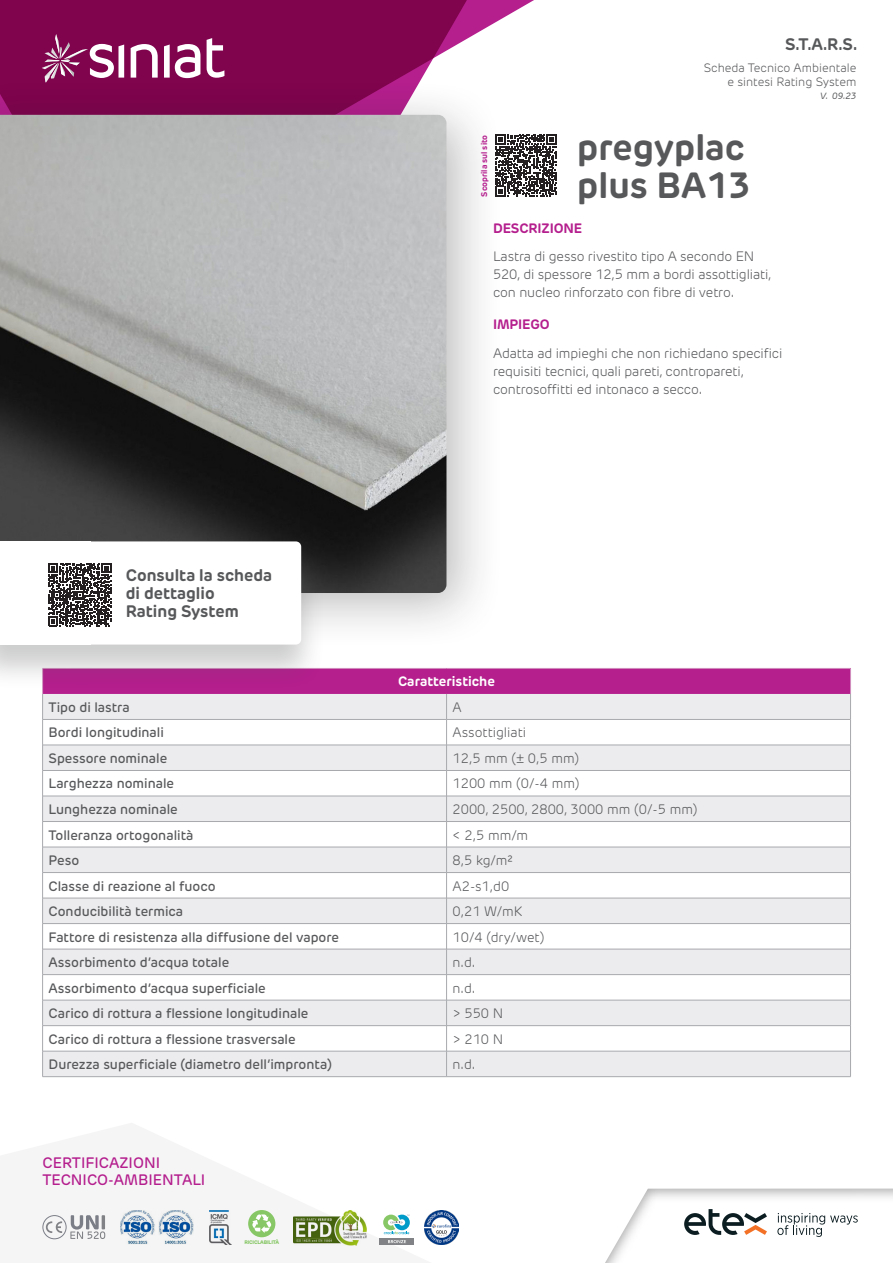
<style>
.page{position:relative;width:893px;height:1263px;background:#fff}
.page>*{position:absolute;margin:0;border:0;box-sizing:border-box;transform-origin:0 0}
.t1{font:700 36px/37.8px "New Rubrik Edge";color:#57585a}
.t2{font:700 16.5px/18px "New Rubrik Edge";color:#57585a}
.t3{font:500 15px/16.6px "New Rubrik Edge";color:#b41e8d}
.t4{font:300 13.5px/18px "New Rubrik Edge";letter-spacing:-.01em;color:#57585a}
.t5{font:500 13.5px "New Rubrik Edge";color:#57585a}
.t6{font:700 13.5px "New Rubrik Edge";letter-spacing:-.01em;color:#b41e8d}
.t7{font:700 13.5px "New Rubrik Edge";color:#fff}
.t8{font:300 12px/13.5px "New Rubrik Edge";color:#57585a;text-align:right}
.t9{font:italic 9px "New Rubrik Edge";color:#57585a}
.t10{font:700 8.25px "New Rubrik Edge";color:#b41e8d}
.t11{font:800 5.1px "New Rubrik Edge";letter-spacing:-.03em;color:#87c765}
</style>
<div class="page">
<img style="left:605px;top:1188px;width:288px;height:75px">
<svg style="left:777px;top:1213px;width:81px;height:24px"></svg>
<svg style="left:684px;top:1209px;width:83px;height:26px"></svg>
<svg style="left:42px;top:1210px;width:406px;height:36px;fill:#f5f5f6"></svg>
<svg style="left:0;top:0;width:551px;height:197px;fill:#7f034d"></svg>
<div style="left:0;top:78px;width:505px;height:573px;background:#231f20;opacity:.3"></div>
<img style="left:0;top:115px;width:446px;height:478px">
<div style="left:43px;top:668px;width:807px;height:26px;background:#b41e8d"></div>
<div style="left:43px;top:694px;width:807px;height:382px;background:#ececee"></div>
<svg style="left:43px;top:720px;width:807px;height:331px"></svg>
<hr style="left:43px;top:668px;width:404px;height:1px;background:#d291bf">
<hr style="left:447px;top:668px;width:404px;height:1px;background:#d291bf">
<hr style="left:43px;top:719px;width:404px;height:1px;background:#a8a9ad">
<hr style="left:447px;top:719px;width:404px;height:1px;background:#a8a9ad">
<hr style="left:43px;top:745px;width:404px;height:1px;background:#a8a9ad">
<hr style="left:447px;top:745px;width:404px;height:1px;background:#a8a9ad">
<hr style="left:43px;top:770px;width:404px;height:1px;background:#a8a9ad">
<hr style="left:447px;top:770px;width:404px;height:1px;background:#a8a9ad">
<hr style="left:43px;top:796px;width:404px;height:1px;background:#a8a9ad">
<hr style="left:447px;top:796px;width:404px;height:1px;background:#a8a9ad">
<hr style="left:43px;top:821px;width:404px;height:1px;background:#a8a9ad">
<hr style="left:447px;top:821px;width:404px;height:1px;background:#a8a9ad">
<hr style="left:43px;top:847px;width:404px;height:1px;background:#a8a9ad">
<hr style="left:447px;top:847px;width:404px;height:1px;background:#a8a9ad">
<hr style="left:43px;top:872px;width:404px;height:1px;background:#a8a9ad">
<hr style="left:447px;top:872px;width:404px;height:1px;background:#a8a9ad">
<hr style="left:43px;top:898px;width:404px;height:1px;background:#a8a9ad">
<hr style="left:447px;top:898px;width:404px;height:1px;background:#a8a9ad">
<hr style="left:43px;top:923px;width:404px;height:1px;background:#a8a9ad">
<hr style="left:447px;top:923px;width:404px;height:1px;background:#a8a9ad">
<hr style="left:43px;top:949px;width:404px;height:1px;background:#a8a9ad">
<hr style="left:447px;top:949px;width:404px;height:1px;background:#a8a9ad">
<hr style="left:43px;top:974px;width:404px;height:1px;background:#a8a9ad">
<hr style="left:447px;top:974px;width:404px;height:1px;background:#a8a9ad">
<hr style="left:43px;top:1000px;width:404px;height:1px;background:#a8a9ad">
<hr style="left:447px;top:1000px;width:404px;height:1px;background:#a8a9ad">
<hr style="left:43px;top:1025px;width:404px;height:1px;background:#a8a9ad">
<hr style="left:447px;top:1025px;width:404px;height:1px;background:#a8a9ad">
<hr style="left:43px;top:1051px;width:404px;height:1px;background:#a8a9ad">
<svg style="left:42px;top:690px;width:1px;height:386px"></svg>
<hr style="left:447px;top:1051px;width:404px;height:1px;background:#a8a9ad">
<svg style="left:850px;top:668px;width:1px;height:408px"></svg>
<hr style="left:43px;top:1076px;width:404px;height:1px;background:#a8a9ad">
<hr style="left:447px;top:1076px;width:404px;height:1px;background:#a8a9ad">
<svg style="left:446px;top:694px;width:1px;height:382px"></svg>
<svg style="left:90px;top:44px;width:34px;height:34px"></svg>
<svg style="left:131px;top:44px;width:27px;height:34px"></svg>
<svg style="left:164px;top:44px;width:36px;height:34px"></svg>
<svg style="left:207px;top:38px;width:17px;height:40px"></svg>
<img style="left:42px;top:79px;width:46px;height:3px">
<img style="left:42px;top:34px;width:46px;height:45px">
<div style="left:0;top:539px;width:325px;height:151px;background:#57585a;opacity:.3"></div>
<div style="left:0;top:541px;width:90px;height:104px;background:#fff"></div>
<svg style="left:48px;top:541px;width:253px;height:104px"></svg>
<svg style="left:495px;top:134px;width:62px;height:62px"></svg>
<img style="left:121px;top:1210px;width:72px;height:34px">
<div style="left:248px;top:1210px;width:27px;height:27px;background:#87c765;border-radius:50%"></div>
<svg style="left:252px;top:1214px;width:20px;height:19px"></svg>
<img style="left:425px;top:1210px;width:34px;height:34px">
<img style="left:209px;top:1210px;width:22px;height:34px">
<svg style="left:70px;top:1215px;width:35px;height:24px"></svg>
<svg style="left:46px;top:1221px;width:16px;height:12px"></svg>
<div style="left:43px;top:1215px;width:24px;height:24px;border:1px solid #7c7e87;border-radius:50%"></div>
<img style="left:294px;top:1211px;width:72px;height:34px">
<div style="left:379px;top:1239px;width:35px;height:5px;background:#808285"></div>
<div style="left:379px;top:1210px;width:35px;height:28px;background:#fff"></div>
<svg style="left:383px;top:1214px;width:27px;height:20px"></svg>
<svg style="left:388px;top:1240px;width:18px;height:3px"></svg>
<p class="t2" style="left:785px;top:35px;width:74px">S.T.A.R.S.</p>
<p class="t8" style="left:704px;top:61px;width:154px">Scheda Tecnico Ambientale e sintesi Rating System</p>
<p class="t9" style="left:820px;top:90px;width:38px">V. 09.23</p>
<p class="t2" style="left:126px;top:567px;width:148px">Consulta la scheda di dettaglio<br>Rating System</p>
<h1 class="t1" style="left:577px;top:128px;width:175px">pregyplac plus BA13</h1>
<p class="t6" style="left:493px;top:219px;width:91px">DESCRIZIONE</p>
<p class="t4" style="left:493px;top:248px;width:280px">Lastra di gesso rivestito tipo A secondo EN<br>520, di spessore 12,5 mm a bordi assottigliati, con nucleo rinforzato con fibre di vetro.</p>
<p class="t6" style="left:493px;top:316px;width:58px">IMPIEGO</p>
<p class="t4" style="left:493px;top:344px;width:291px">Adatta ad impieghi che non richiedano specifici requisiti tecnici, quali pareti, contropareti, controsoffitti ed intonaco a secco.</p>
<p class="t10" style="left:479px;top:197px;width:63px;rotate:-90deg">Scoprila sul sito</p>
<p class="t7" style="left:398px;top:673px;width:98px">Caratteristiche</p>
<p class="t5" style="left:49px;top:699px;width:83px">Tipo di lastra</p>
<p class="t4" style="left:453px;top:698px;width:11px">A</p>
<p class="t5" style="left:49px;top:724px;width:117px">Bordi longitudinali</p>
<p class="t4" style="left:453px;top:724px;width:75px">Assottigliati</p>
<p class="t5" style="left:49px;top:750px;width:120px">Spessore nominale</p>
<p class="t4" style="left:453px;top:749px;width:128px">12,5 mm (± 0,5 mm)</p>
<p class="t5" style="left:49px;top:775px;width:127px">Larghezza nominale</p>
<p class="t4" style="left:453px;top:775px;width:129px">1200 mm (0/-4 mm)</p>
<p class="t5" style="left:49px;top:801px;width:131px">Lunghezza nominale</p>
<p class="t4" style="left:453px;top:800px;width:246px">2000, 2500, 2800, 3000 mm (0/-5 mm)</p>
<p class="t5" style="left:49px;top:826px;width:146px">Tolleranza ortogonalità</p>
<p class="t4" style="left:453px;top:826px;width:77px">&lt; 2,5 mm/m</p>
<p class="t5" style="left:49px;top:852px;width:32px">Peso</p>
<p class="t4" style="left:453px;top:851px;width:62px">8,5 kg/m²</p>
<p class="t5" style="left:49px;top:877px;width:169px">Classe di reazione al fuoco</p>
<p class="t4" style="left:453px;top:877px;width:58px">A2-s1,d0</p>
<p class="t5" style="left:49px;top:903px;width:136px">Conducibilità termica</p>
<p class="t4" style="left:453px;top:902px;width:71px">0,21 W/mK</p>
<p class="t5" style="left:49px;top:928px;width:292px">Fattore di resistenza alla diffusione del vapore</p>
<p class="t4" style="left:453px;top:928px;width:93px">10/4 (dry/wet)</p>
<p class="t5" style="left:49px;top:954px;width:182px">Assorbimento d’acqua totale</p>
<p class="t4" style="left:453px;top:953px;width:24px">n.d.</p>
<p class="t5" style="left:49px;top:979px;width:219px">Assorbimento d’acqua superficiale</p>
<p class="t4" style="left:453px;top:979px;width:24px">n.d.</p>
<p class="t5" style="left:49px;top:1005px;width:261px">Carico di rottura a flessione longitudinale</p>
<p class="t4" style="left:453px;top:1004px;width:52px">&gt; 550 N</p>
<p class="t5" style="left:49px;top:1030px;width:249px">Carico di rottura a flessione trasversale</p>
<p class="t4" style="left:453px;top:1030px;width:52px">&gt; 210 N</p>
<p class="t5" style="left:49px;top:1056px;width:285px">Durezza superficiale (diametro dell’impronta)</p>
<p class="t4" style="left:453px;top:1055px;width:24px">n.d.</p>
<p class="t3" style="left:43px;top:1155px;width:164px">CERTIFICAZIONI<br>TECNICO-AMBIENTALI</p>
<p class="t11" style="left:244px;top:1239px;width:36px">RICICLABILITÀ</p>
</div>
